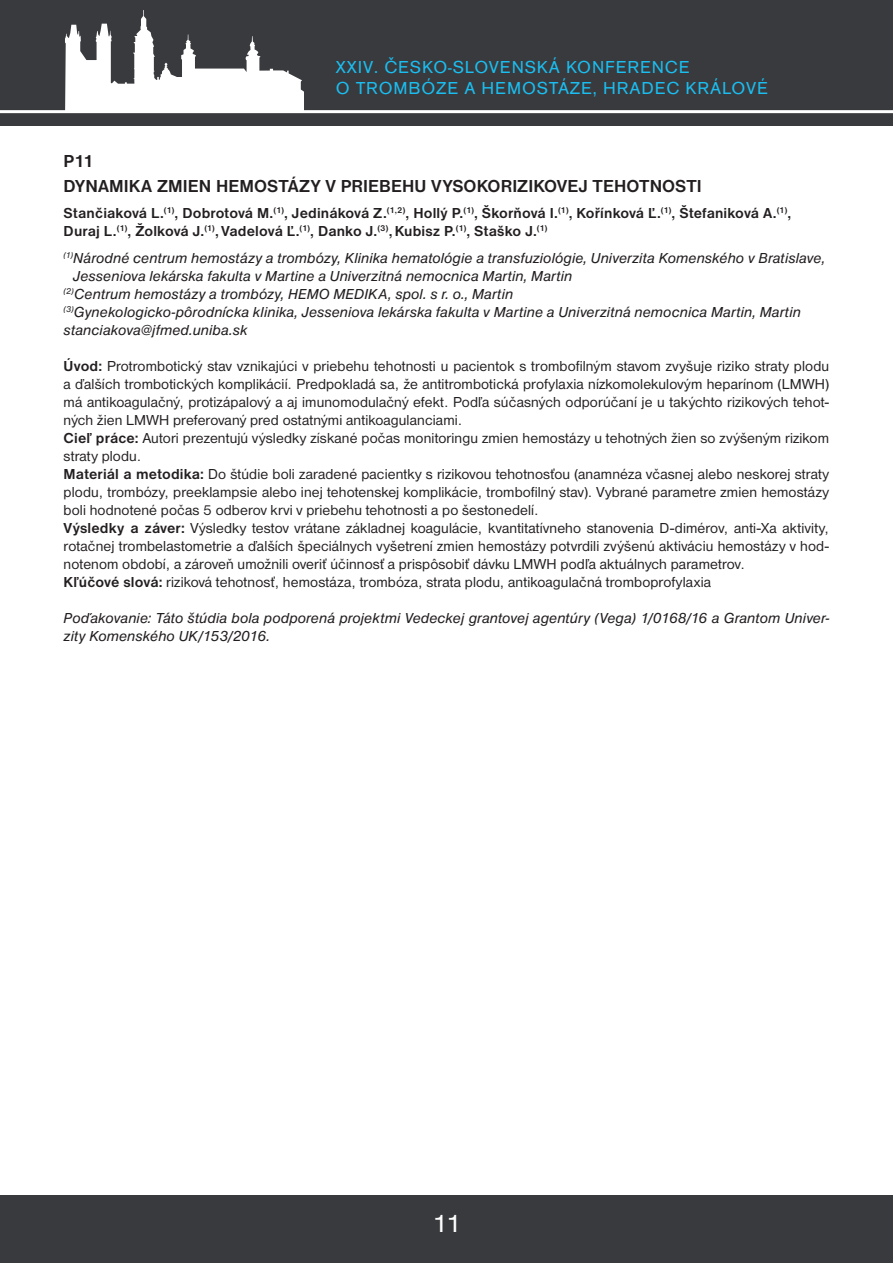
<style>
.page{position:relative;width:893px;height:1263px;background:#fff}
.page>*{position:absolute;margin:0;border:0;box-sizing:border-box;transform-origin:0 0}
.t1{font:27px "Accius TCE";color:#fff}
.t2{font:18px/21px "Accius TCE";letter-spacing:.05em;color:#1abef0}
.kapitola{font:700 18px "Nimbus Sans DCE";letter-spacing:.005em;color:#231f20}
.poster{font:700 18px "Nimbus Sans DCE";color:#231f20}
.Normálny{font:15px/18px "Nimbus Sans DCE";letter-spacing:.01em;color:#231f20;text-align:justify}
.prace{font:italic 15px/18px "Nimbus Sans DCE";letter-spacing:.005em;color:#231f20}
.jmena{font:700 15px/18px "Nimbus Sans DCE";letter-spacing:.01em;color:#231f20}
.Normálny-2{font:italic 15px/18px "Nimbus Sans DCE";letter-spacing:.005em;color:#231f20}
.s1{font-weight:700}
</style>
<div class="page">
<div style="left:0;top:0;width:893px;height:125px;background:#393a3e"></div>
<svg style="left:65px;top:10px;width:239px;height:100px"></svg>
<hr style="left:0;top:110px;width:893px;height:3px;background:#fff">
<div style="left:0;top:1195px;width:893px;height:68px;background:#393a3e"></div>
<p class="t2" style="left:336px;top:57px;width:433px">XXIV. ČESKO-SLOVENSKÁ KONFERENCE<br>O TROMBÓZE A HEMOSTÁZE, HRADEC KRÁLOVÉ</p>
<p class="poster" style="left:64px;top:150px;width:32px">P11</p>
<p class="kapitola" style="left:64px;top:176px;width:640px">DYNAMIKA ZMIEN HEMOSTÁZY V PRIEBEHU VYSOKORIZIKOVEJ TEHOTNOSTI</p>
<p class="jmena" style="left:64px;top:204px;width:729px">Stančiaková L.<sup>(1)</sup>, Dobrotová M.<sup>(1)</sup>, Jedináková Z.<sup>(1,2)</sup>, Hollý P.<sup>(1)</sup>, Škorňová I.<sup>(1)</sup>, Kořínková Ľ.<sup>(1)</sup>, Štefaniková A.<sup>(1)</sup>,<br>Duraj L.<sup>(1)</sup>, Žolková J.<sup>(1)</sup>, Vadelová Ľ.<sup>(1)</sup>, Danko J.<sup>(3)</sup>,Kubisz P.<sup>(1)</sup>, Staško J.<sup>(1)</sup></p>
<p class="prace" style="left:73px;top:249px;width:753px;text-indent:-10px"><sup>(1)</sup>Národné centrum hemostázy a trombózy, Klinika hematológie a transfuziológie, Univerzita Komenského v Bratislave,<br>Jesseniova lekárska fakulta v Martine a Univerzitná nemocnica Martin, Martin</p>
<p class="prace" style="left:64px;top:285px;width:451px"><sup>(2)</sup>Centrum hemostázy a trombózy, HEMO MEDIKA, spol. s r. o., Martin</p>
<p class="prace" style="left:64px;top:303px;width:739px"><sup>(3)</sup>Gynekologicko-‑pôrodnícka klinika, Jesseniova lekárska fakulta v Martine a Univerzitná nemocnica Martin, Martin</p>
<p class="prace" style="left:64px;top:321px;width:186px">stanciakova@jfmed.uniba.sk</p>
<p class="Normálny" style="left:64px;top:357px;width:767px"><span class="s1">Úvod:</span> Protrombotický stav vznikajúci v priebehu tehotnosti u pacientok s trombofilným stavom zvyšuje riziko straty plodu a ďalších trombotických komplikácií. Predpokladá sa, že antitrombotická profylaxia nízkomolekulovým heparínom (LMWH) má antikoagulačný, protizápalový a aj imunomodulačný efekt. Podľa súčasných odporúčaní je u takýchto rizikových tehot&shy;ných žien LMWH preferovaný pred ostatnými antikoagulanciami.</p>
<p class="Normálny" style="left:64px;top:429px;width:767px"><span class="s1">Cieľ práce:</span> Autori prezentujú výsledky získané počas monitoringu zmien hemostázy u tehotných žien so zvýšeným rizikom straty plodu.</p>
<p class="Normálny" style="left:64px;top:465px;width:767px"><span class="s1">Materiál a metodika:</span> Do štúdie boli zaradené pacientky s rizikovou tehotnosťou (anamnéza včasnej alebo neskorej straty plodu, trombózy, preeklampsie alebo inej tehotenskej komplikácie, trombofilný stav). Vybrané parametre zmien hemostázy boli hodnotené počas 5 odberov krvi v priebehu tehotnosti a po šestonedelí.</p>
<p class="Normálny" style="left:64px;top:519px;width:767px"><span class="s1">Výsledky a záver:</span> Výsledky testov vrátane základnej koagulácie, kvantitatívneho stanovenia D‑dimérov, anti‑Xa aktivity, rotačnej trombelastometrie a ďalších špeciálnych vyšetrení zmien hemostázy potvrdili zvýšenú aktiváciu hemostázy v hod&shy;notenom období, a zároveň umožnili overiť účinnosť a prispôsobiť dávku LMWH podľa aktuálnych parametrov.</p>
<p class="Normálny" style="left:64px;top:573px;width:649px"><span class="s1">Kľúčové slová:</span> riziková tehotnosť, hemostáza, trombóza, strata plodu, antikoagulačná tromboprofylaxia</p>
<p class="Normálny-2" style="left:64px;top:609px;width:767px">Poďakovanie: Táto štúdia bola podporená projektmi Vedeckej grantovej agentúry (Vega) 1/0168/16 a Grantom Univer&shy;zity Komenského UK/153/2016.</p>
<h1 class="t1" style="left:432px;top:1208px;width:30px">11</h1>
</div>
